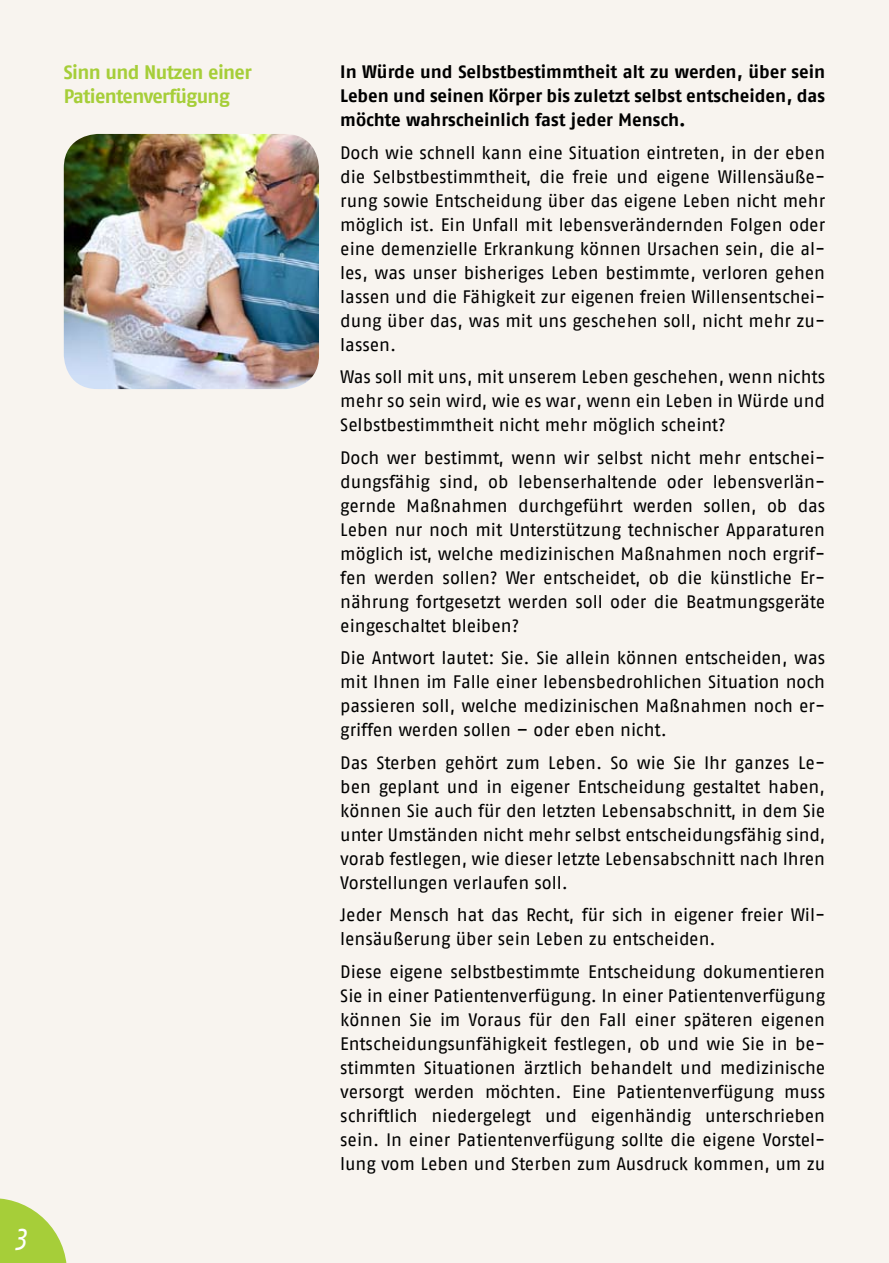
<style>
.page{position:relative;width:889px;height:1263px;background:#f8f4ef}
.page>*{position:absolute;margin:0;border:0;box-sizing:border-box;transform-origin:0 0}
.t1{font:italic 30px "AWO Fago Cond";color:#fff}
.t2{font:700 19.5px/23.2px "AWO Fago Office";letter-spacing:-.035em;color:#a6ce39}
.t3{font:18px/24px "AWO Fago Office";color:#000;text-align:justify}
.t4{font:700 18px/24px "AWO Fago Office";color:#000;text-align:justify}
</style>
<div class="page">
<img style="left:64px;top:134px;width:255px;height:255px">
<svg style="left:0;top:1198px;width:67px;height:65px"></svg>
<p class="t2" style="left:64px;top:61px;width:189px">Sinn und Nutzen einer<br>Patientenverfügung</p>
<h1 class="t1" style="left:15px;top:1218px;width:13px">3</h1>
<p class="t4" style="left:340px;top:60px;width:486px">In Würde und Selbstbestimmtheit alt zu werden, über sein Leben und seinen Körper bis zuletzt selbst entscheiden, das möchte wahrscheinlich fast jeder Mensch.</p>
<p class="t3" style="left:340px;top:140px;width:486px">Doch wie schnell kann eine Situation eintreten, in der eben die Selbstbestimmtheit, die freie und eigene Willensäuße&shy;rung sowie Entscheidung über das eigene Leben nicht mehr möglich ist. Ein Unfall mit lebensverändernden Folgen oder eine demenzielle Erkrankung können Ursachen sein, die al&shy;les, was unser bisheriges Leben bestimmte, verloren gehen lassen und die Fähigkeit zur eigenen freien Willensentschei&shy;dung über das, was mit uns geschehen soll, nicht mehr zu&shy;lassen.</p>
<p class="t3" style="left:340px;top:365px;width:486px">Was soll mit uns, mit unserem Leben geschehen, wenn nichts mehr so sein wird, wie es war, wenn ein Leben in Würde und Selbstbestimmtheit nicht mehr möglich scheint?</p>
<p class="t3" style="left:340px;top:445px;width:486px">Doch wer bestimmt, wenn wir selbst nicht mehr entschei&shy;dungsfähig sind, ob lebenserhaltende oder lebensverlän&shy;gernde Maßnahmen durchgeführt werden sollen, ob das Leben nur noch mit Unterstützung technischer Apparaturen möglich ist, welche medizinischen Maßnahmen noch ergrif&shy;fen werden sollen? Wer entscheidet, ob die künstliche Er&shy;nährung fortgesetzt werden soll oder die Beatmungsgeräte eingeschaltet bleiben?</p>
<p class="t3" style="left:340px;top:646px;width:486px">Die Antwort lautet: Sie. Sie allein können entscheiden, was mit Ihnen im Falle einer lebensbedrohlichen Situation noch passieren soll, welche medizinischen Maßnahmen noch er&shy;griffen werden sollen – oder eben nicht.</p>
<p class="t3" style="left:340px;top:750px;width:486px">Das Sterben gehört zum Leben. So wie Sie Ihr ganzes Le&shy;ben geplant und in eigener Entscheidung gestaltet haben, können Sie auch für den letzten Lebensabschnitt, in dem Sie unter Umständen nicht mehr selbst entscheidungsfähig sind, vorab festlegen, wie dieser letzte Lebensabschnitt nach Ihren Vorstellungen verlaufen soll.</p>
<p class="t3" style="left:340px;top:903px;width:486px">Jeder Mensch hat das Recht, für sich in eigener freier Wil&shy;lensäußerung über sein Leben zu entscheiden.</p>
<p class="t3" style="left:340px;top:959px;width:486px">Diese eigene selbstbestimmte Entscheidung dokumentieren Sie in einer Patientenverfügung. In einer Patientenverfügung können Sie im Voraus für den Fall einer späteren eigenen Entscheidungsunfähigkeit festlegen, ob und wie Sie in be&shy;stimmten Situationen ärztlich behandelt und medizinische versorgt werden möchten. Eine Patientenverfügung muss schriftlich niedergelegt und eigenhändig unterschrieben sein. In einer Patientenverfügung sollte die eigene Vorstel&shy;lung vom Leben und Sterben zum Ausdruck kommen, um zu</p>
</div>
